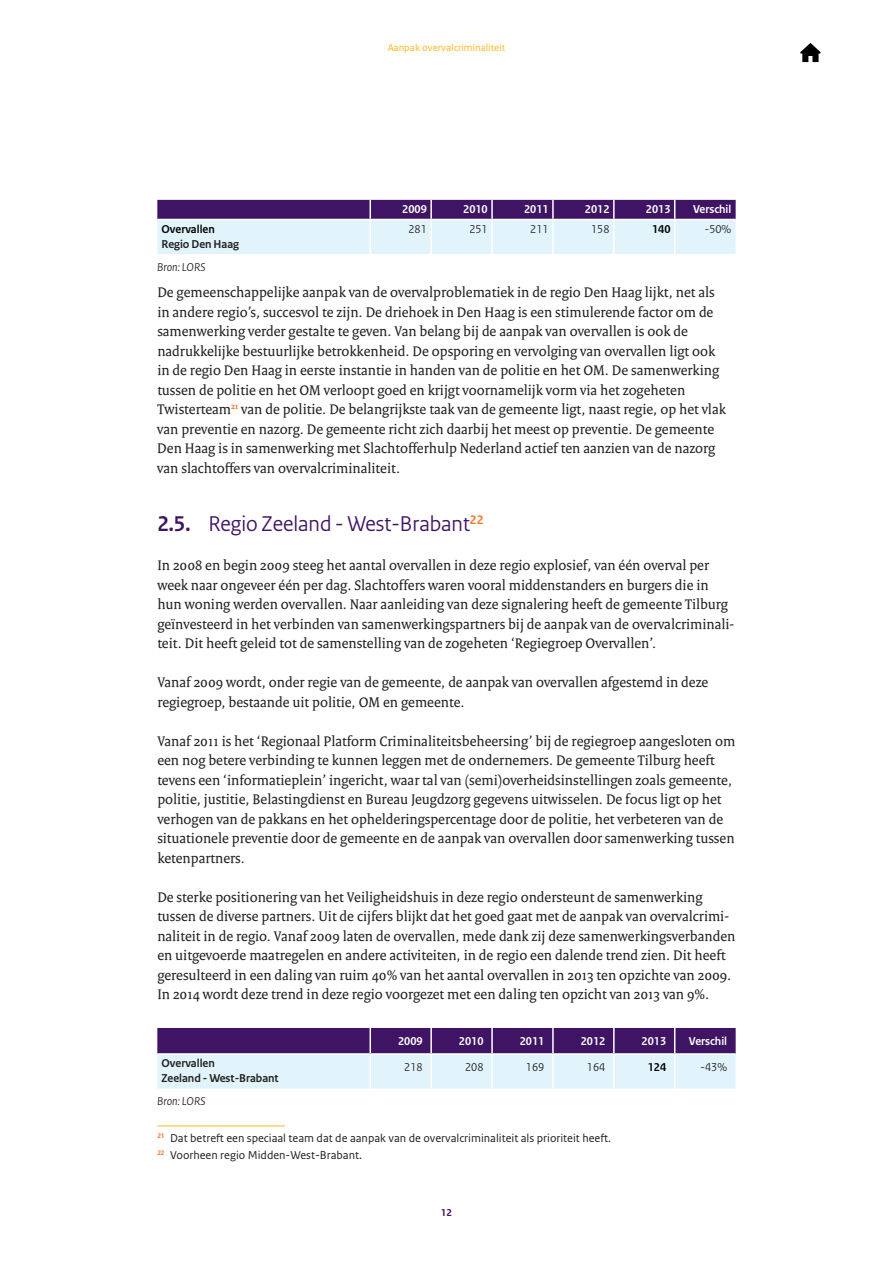
<style>
.page{position:relative;width:893px;height:1263px;background:#fff}
.page>*{position:absolute;margin:0;border:0;box-sizing:border-box;transform-origin:0 0}
.t1{font:22.5px "Rijksoverheid Sans Heading";color:#3f1464}
.t2{font:15px/19.5px "Rijksoverheid Serif";color:#231f20}
.t3{font:12px/16.5px "Rijksoverheid Sans Text";color:#231f20}
.t4{font:700 12px "Rijksoverheid Sans Heading";color:#fff}
.t5{font:700 12px/15px "Rijksoverheid Sans Heading";color:#231f20}
.t6{font:12px "Rijksoverheid Sans Heading";color:#231f20}
.t7{font:italic 12px "Rijksoverheid Sans Heading";color:#231f20}
.t8{font:700 12px "Rijksoverheid Sans Heading";color:#000}
.t9{font:10.5px "Rijksoverheid Sans Text";color:#ffb620}
.t10{font:700 10.5px "Rijksoverheid Sans Text";color:#3f1464}
.s1{font-weight:700}
</style>
<div class="page">
<svg style="left:800px;top:43px;width:20px;height:19px"></svg>
<svg style="left:157px;top:200px;width:579px;height:54px;background:#a8a5c6"></svg>
<hr style="left:157px;top:219px;width:213px;height:1px;background:#fff">
<hr style="left:370px;top:219px;width:61px;height:1px;background:#fff">
<hr style="left:369px;top:220px;width:2px;height:34px;background:#fff">
<hr style="left:431px;top:219px;width:61px;height:1px;background:#fff">
<hr style="left:430px;top:220px;width:2px;height:34px;background:#fff">
<hr style="left:492px;top:219px;width:61px;height:1px;background:#fff">
<hr style="left:491px;top:220px;width:2px;height:34px;background:#fff">
<hr style="left:553px;top:219px;width:61px;height:1px;background:#fff">
<hr style="left:552px;top:220px;width:2px;height:34px;background:#fff">
<hr style="left:614px;top:219px;width:61px;height:1px;background:#fff">
<hr style="left:613px;top:220px;width:2px;height:34px;background:#fff">
<hr style="left:675px;top:219px;width:61px;height:1px;background:#fff">
<hr style="left:674px;top:220px;width:1px;height:34px;background:#fff">
<svg style="left:157px;top:1028px;width:579px;height:60px;background:#9b94ba"></svg>
<hr style="left:157px;top:1053px;width:213px;height:2px;background:#fff">
<hr style="left:370px;top:1053px;width:61px;height:2px;background:#fff">
<hr style="left:369px;top:1055px;width:2px;height:33px;background:#fff">
<hr style="left:431px;top:1053px;width:61px;height:2px;background:#fff">
<hr style="left:430px;top:1055px;width:2px;height:33px;background:#fff">
<hr style="left:492px;top:1053px;width:61px;height:2px;background:#fff">
<hr style="left:491px;top:1055px;width:2px;height:33px;background:#fff">
<hr style="left:553px;top:1053px;width:61px;height:2px;background:#fff">
<hr style="left:552px;top:1055px;width:2px;height:33px;background:#fff">
<hr style="left:614px;top:1053px;width:61px;height:2px;background:#fff">
<hr style="left:613px;top:1055px;width:2px;height:33px;background:#fff">
<hr style="left:675px;top:1053px;width:61px;height:2px;background:#fff">
<hr style="left:674px;top:1055px;width:1px;height:33px;background:#fff">
<hr style="left:157px;top:1125px;width:128px;height:1px;background:#ffb620">
<p class="t9" style="left:388px;top:42px;width:119px">Aanpak overvalcriminaliteit</p>
<p class="t8" style="left:162px;top:222px;width:55px">Overvallen</p>
<p class="t5" style="left:162px;top:237px;width:79px">Regio Den Haag</p>
<p class="t4" style="left:402px;top:202px;width:26px">2009</p>
<p class="t4" style="left:463px;top:202px;width:26px">2010</p>
<p class="t4" style="left:524px;top:202px;width:26px">2011</p>
<p class="t4" style="left:585px;top:202px;width:26px">2012</p>
<p class="t4" style="left:646px;top:202px;width:26px">2013</p>
<p class="t4" style="left:693px;top:202px;width:40px">Verschil</p>
<p class="t6" style="left:408px;top:222px;width:20px">281</p>
<p class="t6" style="left:469px;top:222px;width:20px">251</p>
<p class="t6" style="left:530px;top:222px;width:20px">211</p>
<p class="t6" style="left:591px;top:222px;width:20px">158</p>
<p class="t8" style="left:652px;top:222px;width:20px">140</p>
<p class="t6" style="left:705px;top:222px;width:28px">-50%</p>
<p class="t7" style="left:157px;top:260px;width:50px">Bron: LORS</p>
<p class="t2" style="left:157px;top:283px;width:570px">De gemeenschappelijke aanpak van de overvalproblematiek in de regio Den Haag lijkt, net als in andere regio’s, succesvol te zijn. De driehoek in Den Haag is een stimulerende factor om de samenwerking verder gestalte te geven. Van belang bij de aanpak van overvallen is ook de nadrukkelijke bestuurlijke betrokkenheid. De opsporing en vervolging van overvallen ligt ook in de regio Den Haag in eerste instantie in handen van de politie en het OM. De samenwerking tussen de politie en het OM verloopt goed en krijgt voornamelijk vorm via het zogeheten Twisterteam<sup>21</sup> van de politie. De belangrijkste taak van de gemeente ligt, naast regie, op het vlak van preventie en nazorg. De gemeente richt zich daarbij het meest op preventie. De gemeente Den Haag is in samenwerking met Slachtofferhulp Nederland actief ten aanzien van de nazorg van slachtoffers van overvalcriminaliteit.</p>
<h1 class="t1" style="left:157px;top:511px;width:328px"><span class="s1">2.5.</span> Regio Zeeland - West-Brabant<sup>22</sup></h1>
<p class="t2" style="left:157px;top:556px;width:578px">In 2008 en begin 2009 steeg het aantal overvallen in deze regio explosief, van één overval per week naar ongeveer één per dag. Slachtoffers waren vooral middenstanders en burgers die in hun woning werden overvallen. Naar aanleiding van deze signalering heeft de gemeente Tilburg geïnvesteerd in het verbinden van samenwerkingspartners bij de aanpak van de overvalcriminali&shy;teit. Dit heeft geleid tot de samenstelling van de zogeheten ‘Regiegroep Overvallen’.</p>
<p class="t2" style="left:157px;top:673px;width:553px">Vanaf 2009 wordt, onder regie van de gemeente, de aanpak van overvallen afgestemd in deze regiegroep, bestaande uit politie, OM en gemeente.</p>
<p class="t2" style="left:157px;top:731px;width:579px">Vanaf 2011 is het ‘Regionaal Platform Criminaliteitsbeheersing’ bij de regiegroep aangesloten om een nog betere verbinding te kunnen leggen met de ondernemers. De gemeente Tilburg heeft tevens een ‘informatieplein’ ingericht, waar tal van (semi)overheidsinstellingen zoals gemeente, politie, justitie, Belastingdienst en Bureau Jeugdzorg gegevens uitwisselen. De focus ligt op het verhogen van de pakkans en het ophelderingspercentage door de politie, het verbeteren van de situationele preventie door de gemeente en de aanpak van overvallen door samenwerking tussen ketenpartners.</p>
<p class="t2" style="left:157px;top:887px;width:580px">De sterke positionering van het Veiligheidshuis in deze regio ondersteunt de samenwerking tussen de diverse partners. Uit de cijfers blijkt dat het goed gaat met de aanpak van overvalcrimi&shy;naliteit in de regio. Vanaf 2009 laten de overvallen, mede dank zij deze samenwerkingsverbanden en uitgevoerde maatregelen en andere activiteiten, in de regio een dalende trend zien. Dit heeft geresulteerd in een daling van ruim 40% van het aantal overvallen in 2013 ten opzichte van 2009.<br>In 2014 wordt deze trend in deze regio voorgezet met een daling ten opzicht van 2013 van 9%.</p>
<p class="t4" style="left:398px;top:1035px;width:26px">2009</p>
<p class="t4" style="left:459px;top:1035px;width:26px">2010</p>
<p class="t4" style="left:520px;top:1035px;width:26px">2011</p>
<p class="t4" style="left:581px;top:1035px;width:26px">2012</p>
<p class="t4" style="left:642px;top:1035px;width:26px">2013</p>
<p class="t4" style="left:689px;top:1035px;width:40px">Verschil</p>
<p class="t5" style="left:162px;top:1056px;width:119px">Overvallen<br>Zeeland - West-Brabant</p>
<p class="t6" style="left:404px;top:1061px;width:20px">218</p>
<p class="t6" style="left:465px;top:1061px;width:20px">208</p>
<p class="t6" style="left:526px;top:1061px;width:20px">169</p>
<p class="t6" style="left:587px;top:1061px;width:20px">164</p>
<p class="t8" style="left:648px;top:1061px;width:20px">124</p>
<p class="t6" style="left:700px;top:1061px;width:28px">-43%</p>
<p class="t7" style="left:157px;top:1094px;width:50px">Bron: LORS</p>
<p class="t3" style="left:157px;top:1130px;width:455px"><sup>21</sup> Dat betreft een speciaal team dat de aanpak van de overvalcriminaliteit als prioriteit heeft.<br><sup>22</sup> Voorheen regio Midden-West-Brabant.</p>
<p class="t10" style="left:441px;top:1207px;width:13px">12</p>
</div>
